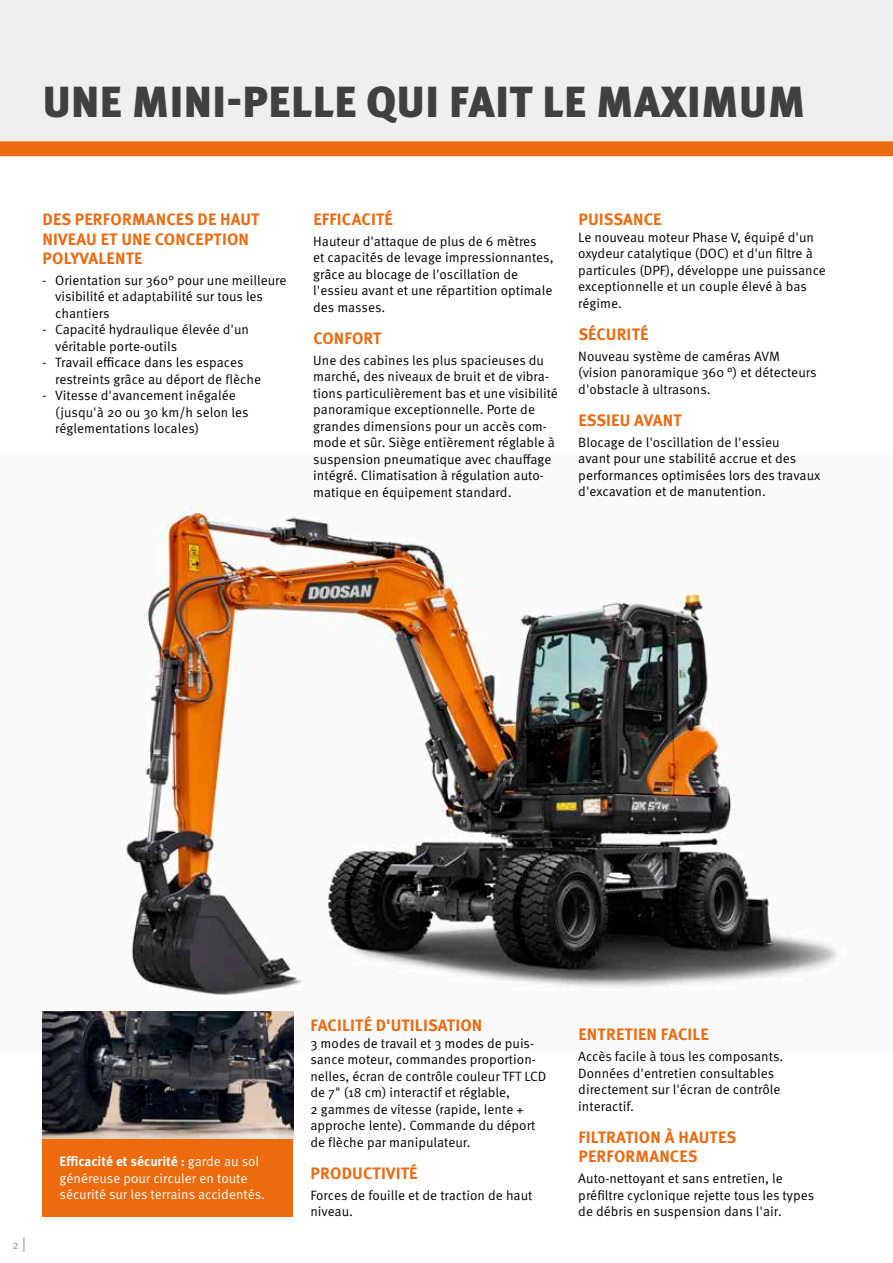
<style>
.page{position:relative;width:893px;height:1263px;background:#fff}
.page>*{position:absolute;margin:0;border:0;box-sizing:border-box;transform-origin:0 0}
.t1{font:900 43.5px "Meta Pro";letter-spacing:.01em;color:#423f41}
.t2{font:700 16.5px/19.5px "Meta Pro";letter-spacing:.01em;color:#ed6a0f}
.t3{font:13.5px/16.5px "Meta Pro Norm";color:#000}
.t4{font:13.5px/16.5px "Meta Pro Norm";color:#fff}
.t5{font:700 13.5px "Meta Pro";letter-spacing:-.005em;color:#fff}
.t6{font:12px "Meta Pro Norm";color:#979296}
.s1{font-size:15px}
.s2{font-family:"Meta Pro Norm";font-weight:400}
</style>
<div class="page">
<div style="left:0;top:0;width:893px;height:141px;background:#efefef"></div>
<div style="left:0;top:141px;width:893px;height:15px;background:#ed6a0f"></div>
<img style="left:42px;top:506px;width:796px;height:544px">
<img style="left:43px;top:1011px;width:250px;height:128px">
<div style="left:43px;top:1139px;width:250px;height:77px;background:#ed6a0f"></div>
<h1 class="t1" style="left:43px;top:67px;width:764px">UNE MINI-PELLE QUI FAIT LE MAXIMUM</h1>
<p class="t2" style="left:43px;top:209px;width:218px">DES PERFORMANCES DE HAUT<br>NIVEAU ET UNE CONCEPTION<br>POLYVALENTE</p>
<p class="t3" style="left:55px;top:271px;width:233px;text-indent:-13px">- Orientation sur 360° pour une meilleure visibilité et adaptabilité sur tous les chantiers</p>
<p class="t3" style="left:55px;top:320px;width:195px;text-indent:-13px">- Capacité hydraulique élevée d'un véritable porte-outils</p>
<p class="t3" style="left:55px;top:353px;width:207px;text-indent:-13px">- Travail efficace dans les espaces restreints grâce au déport de flèche</p>
<p class="t3" style="left:55px;top:386px;width:195px;text-indent:-13px">- Vitesse d'avancement inégalée (jusqu'à 20 ou 30 km/h selon les réglementations locales)</p>
<p class="t2" style="left:313px;top:209px;width:81px">EFFICACITÉ</p>
<p class="t3" style="left:313px;top:232px;width:242px">Hauteur d'attaque de plus de 6 mètres<br>et capacités de levage impressionnantes, grâce au blocage de l'oscillation de l'essieu avant et une répartition optimale des masses.</p>
<p class="t2" style="left:313px;top:328px;width:70px">CONFORT</p>
<p class="t3" style="left:313px;top:351px;width:246px">Une des cabines les plus spacieuses du marché, des niveaux de bruit et de vibra&shy;tions particulièrement bas et une visibilité panoramique exceptionnelle. Porte de grandes dimensions pour un accès com&shy;mode et sûr. Siège entièrement réglable à suspension pneumatique avec chauffage intégré. Climatisation à régulation auto&shy;matique en équipement standard.</p>
<p class="t2" style="left:578px;top:209px;width:85px">PUISSANCE</p>
<p class="t3" style="left:578px;top:228px;width:249px">Le nouveau moteur Phase V, équipé d'un oxydeur catalytique (DOC) et d'un filtre à particules (DPF), développe une puissance exceptionnelle et un couple élevé à bas régime.</p>
<p class="t2" style="left:578px;top:323px;width:72px">SÉCURITÉ</p>
<p class="t3" style="left:578px;top:347px;width:240px">Nouveau système de caméras AVM (vision panoramique 360 °) et détecteurs d'obstacle à ultrasons.</p>
<p class="t2" style="left:578px;top:409px;width:105px">ESSIEU AVANT</p>
<p class="t3" style="left:578px;top:433px;width:244px">Blocage de l'oscillation de l'essieu<br>avant pour une stabilité accrue et des performances optimisées lors des travaux d'excavation et de manutention.</p>
<p class="t6" style="left:12px;top:1235px;width:15px">2 <span class="s1">|</span></p>
<p class="t5" style="left:60px;top:1151px;width:201px">Efficacité et sécurité : <span class="s2">garde au sol</span></p>
<p class="t4" style="left:60px;top:1169px;width:207px">généreuse pour circuler en toute sécurité sur les terrains accidentés.</p>
<p class="t2" style="left:310px;top:1015px;width:173px">FACILITÉ D'UTILISATION</p>
<p class="t3" style="left:310px;top:1034px;width:237px">3 modes de travail et 3 modes de puis&shy;sance moteur, commandes proportion&shy;nelles, écran de contrôle couleur TFT LCD de 7" (18 cm) interactif et réglable,<br>2 gammes de vitesse (rapide, lente + approche lente). Commande du déport de flèche par manipulateur.</p>
<p class="t2" style="left:310px;top:1162px;width:109px">PRODUCTIVITÉ</p>
<p class="t3" style="left:310px;top:1186px;width:224px">Forces de fouille et de traction de haut niveau.</p>
<p class="t2" style="left:578px;top:1024px;width:132px">ENTRETIEN FACILE</p>
<p class="t3" style="left:578px;top:1047px;width:207px">Accès facile à tous les composants.<br>Données d'entretien consultables directement sur l'écran de contrôle interactif.</p>
<p class="t2" style="left:578px;top:1126px;width:159px">FILTRATION À HAUTES<br>PERFORMANCES</p>
<p class="t3" style="left:578px;top:1169px;width:237px">Auto-nettoyant et sans entretien, le préfiltre cyclonique rejette tous les types de débris en suspension dans l'air.</p>
</div>
